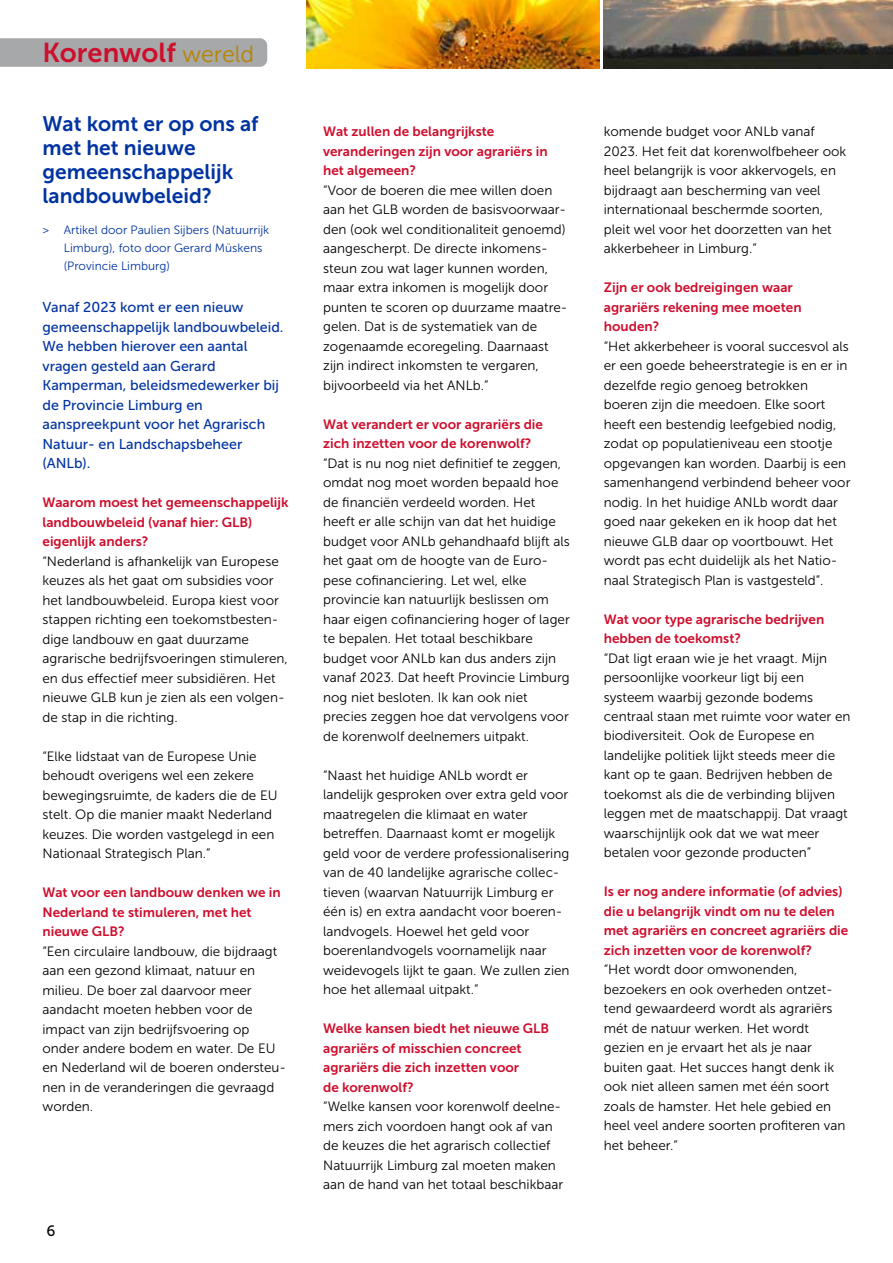
<style>
.page{position:relative;width:893px;height:1263px;background:#fff}
.page>*{position:absolute;margin:0;border:0;box-sizing:border-box;transform-origin:0 0}
.t1{font:27.15px "Museo Sans 700";color:#ce0e2d}
.t2{font:21px/24px "Museo Sans 700";color:#0033a1}
.t3{font:15px "Museo Sans 500";color:#000}
.t4{font:14.25px/19.5px "Museo Sans 500";color:#0033a1}
.t5{font:13.5px/19.5px "Museo Sans 300";color:#000}
.t6{font:13.5px/19.5px "Museo Sans 700";color:#ce0e2d}
.t7{font:12px/18px "Museo Sans 300";color:#0033a1}
.s1{font-family:"Museo Sans 300";font-size:23.25px;color:#b68400}
</style>
<div class="page">
<svg style="left:0;top:38px;width:267px;height:29px;background:#a8a9aa"></svg>
<img style="left:306px;top:0;width:294px;height:68px">
<img style="left:604px;top:0;width:289px;height:68px">
<h1 class="t1" style="left:43px;top:37px;width:213px">Korenwolf <span class="s1">wereld</span></h1>
<h2 class="t2" style="left:43px;top:111px;width:217px">Wat komt er op ons af met het nieuwe gemeenschappelijk landbouwbeleid?</h2>
<p class="t7" style="left:64px;top:221px;width:207px;text-indent:-21px">&gt; Artikel door Paulien Sijbers (Natuurrijk<br>Limburg), foto door Gerard Müskens (Provincie Limburg)</p>
<p class="t4" style="left:43px;top:297px;width:243px">Vanaf 2023 komt er een nieuw gemeenschappelijk landbouwbeleid.<br>We hebben hierover een aantal vragen gesteld aan Gerard<br>Kamperman, beleidsmedewerker bij de Provincie Limburg en aanspreekpunt voor het Agrarisch<br>Natuur- en Landschapsbeheer (ANLb).</p>
<p class="t6" style="left:43px;top:493px;width:248px">Waarom moest het gemeenschappelijk landbouwbeleid (vanaf hier: GLB) eigenlijk anders?</p>
<p class="t5" style="left:43px;top:551px;width:247px">“Nederland is afhankelijk van Europese keuzes als het gaat om subsidies voor het landbouwbeleid. Europa kiest voor stappen richting een toekomstbesten&shy;dige landbouw en gaat duurzame agrarische bedrijfsvoeringen stimuleren, en dus effectief meer subsidiëren. Het nieuwe GLB kun je zien als een volgen&shy;de stap in die richting.</p>
<p class="t5" style="left:43px;top:746px;width:237px">“Elke lidstaat van de Europese Unie behoudt overigens wel een zekere bewegingsruimte, de kaders die de EU stelt. Op die manier maakt Nederland keuzes. Die worden vastgelegd in een Nationaal Strategisch Plan.”</p>
<p class="t6" style="left:43px;top:882px;width:240px">Wat voor een landbouw denken we in<br>Nederland te stimuleren, met het nieuwe GLB?</p>
<p class="t5" style="left:43px;top:941px;width:245px">“Een circulaire landbouw, die bijdraagt aan een gezond klimaat, natuur en milieu. De boer zal daarvoor meer aandacht moeten hebben voor de impact van zijn bedrijfsvoering op onder andere bodem en water. De EU en Nederland wil de boeren ondersteu&shy;nen in de veranderingen die gevraagd worden.</p>
<p class="t3" style="left:46px;top:1222px;width:10px">6</p>
<p class="t6" style="left:323px;top:122px;width:226px">Wat zullen de belangrijkste veranderingen zijn voor agrariërs in het algemeen?</p>
<p class="t5" style="left:323px;top:181px;width:246px">“Voor de boeren die mee willen doen aan het GLB worden de basisvoorwaar&shy;den (ook wel conditionaliteit genoemd) aangescherpt. De directe inkomens&shy;steun zou wat lager kunnen worden, maar extra inkomen is mogelijk door punten te scoren op duurzame maatre&shy;gelen. Dat is de systematiek van de zogenaamde ecoregeling. Daarnaast zijn indirect inkomsten te vergaren, bijvoorbeeld via het ANLb.”</p>
<p class="t6" style="left:323px;top:414px;width:221px">Wat verandert er voor agrariërs die zich inzetten voor de korenwolf?</p>
<p class="t5" style="left:323px;top:453px;width:248px">“Dat is nu nog niet definitief te zeggen, omdat nog moet worden bepaald hoe de financiën verdeeld worden. Het heeft er alle schijn van dat het huidige budget voor ANLb gehandhaafd blijft als het gaat om de hoogte van de Euro&shy;pese cofinanciering. Let wel, elke provincie kan natuurlijk beslissen om haar eigen cofinanciering hoger of lager te bepalen. Het totaal beschikbare budget voor ANLb kan dus anders zijn vanaf 2023. Dat heeft Provincie Limburg nog niet besloten. Ik kan ook niet precies zeggen hoe dat vervolgens voor de korenwolf deelnemers uitpakt.</p>
<p class="t5" style="left:323px;top:765px;width:248px">“Naast het huidige ANLb wordt er landelijk gesproken over extra geld voor maatregelen die klimaat en water betreffen. Daarnaast komt er mogelijk geld voor de verdere professionalisering van de 40 landelijke agrarische collec&shy;tieven (waarvan Natuurrijk Limburg er één is) en extra aandacht voor boeren&shy;landvogels. Hoewel het geld voor boerenlandvogels voornamelijk naar weidevogels lijkt te gaan. We zullen zien hoe het allemaal uitpakt.”</p>
<p class="t6" style="left:323px;top:1019px;width:227px">Welke kansen biedt het nieuwe GLB agrariërs of misschien concreet agrariërs die zich inzetten voor<br>de korenwolf?</p>
<p class="t5" style="left:323px;top:1097px;width:242px">“Welke kansen voor korenwolf deelne&shy;mers zich voordoen hangt ook af van de keuzes die het agrarisch collectief Natuurrijk Limburg zal moeten maken aan de hand van het totaal beschikbaar</p>
<p class="t5" style="left:604px;top:122px;width:244px">komende budget voor ANLb vanaf 2023. Het feit dat korenwolfbeheer ook heel belangrijk is voor akkervogels, en bijdraagt aan bescherming van veel internationaal beschermde soorten, pleit wel voor het doorzetten van het akkerbeheer in Limburg.”</p>
<p class="t6" style="left:604px;top:278px;width:199px">Zijn er ook bedreigingen waar agrariërs rekening mee moeten houden?</p>
<p class="t5" style="left:604px;top:336px;width:248px">“Het akkerbeheer is vooral succesvol als er een goede beheerstrategie is en er in dezelfde regio genoeg betrokken boeren zijn die meedoen. Elke soort heeft een bestendig leefgebied nodig, zodat op populatieniveau een stootje opgevangen kan worden. Daarbij is een samenhangend verbindend beheer voor nodig. In het huidige ANLb wordt daar goed naar gekeken en ik hoop dat het nieuwe GLB daar op voortbouwt. Het wordt pas echt duidelijk als het Natio&shy;naal Strategisch Plan is vastgesteld”.</p>
<p class="t6" style="left:604px;top:609px;width:222px">Wat voor type agrarische bedrijven hebben de toekomst?</p>
<p class="t5" style="left:604px;top:648px;width:248px">“Dat ligt eraan wie je het vraagt. Mijn persoonlijke voorkeur ligt bij een systeem waarbij gezonde bodems centraal staan met ruimte voor water en biodiversiteit. Ook de Europese en landelijke politiek lijkt steeds meer die kant op te gaan. Bedrijven hebben de toekomst als die de verbinding blijven leggen met de maatschappij. Dat vraagt waarschijnlijk ook dat we wat meer betalen voor gezonde producten”</p>
<p class="t6" style="left:604px;top:882px;width:246px">Is er nog andere informatie (of advies) die u belangrijk vindt om nu te delen met agrariërs en concreet agrariërs die zich inzetten voor de korenwolf?</p>
<p class="t5" style="left:604px;top:960px;width:243px">“Het wordt door omwonenden, bezoekers en ook overheden ontzet&shy;tend gewaardeerd wordt als agrariërs mét de natuur werken. Het wordt gezien en je ervaart het als je naar buiten gaat. Het succes hangt denk ik ook niet alleen samen met één soort zoals de hamster. Het hele gebied en heel veel andere soorten profiteren van het beheer.”</p>
</div>
